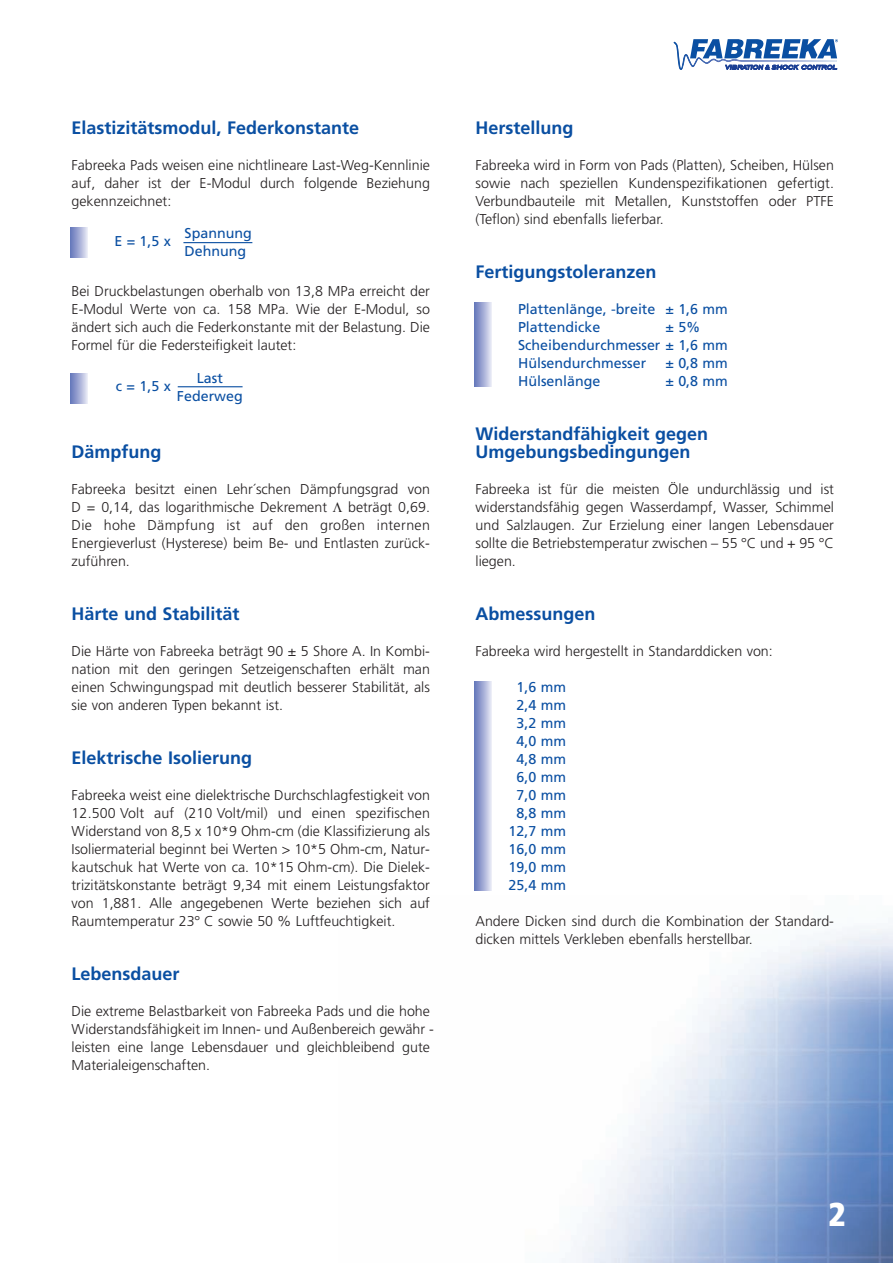
<style>
.page{position:relative;width:893px;height:1263px;background:#fff}
.page>*{position:absolute;margin:0;border:0;box-sizing:border-box;transform-origin:0 0}
.t1{font:900 condensed 33px "Frutiger";color:#fff}
.t2{font:700 18px/18px "Frutiger";color:#0a4fa2}
.t3{font:300 14.25px/18px "Frutiger";color:#231f20;text-align:justify}
.t4{font:14.25px/18px "Frutiger";color:#0a4fa2}
</style>
<div class="page">
<img style="left:562px;top:926px;width:331px;height:337px">
<svg style="left:673px;top:39px;width:165px;height:31px"></svg>
<hr style="left:178px;top:386px;width:65px;height:1px;background:#0a4fa2">
<hr style="left:183px;top:242px;width:69px;height:1px;background:#0a4fa2">
<svg style="left:70px;top:227px;width:17px;height:31px"></svg>
<svg style="left:70px;top:373px;width:17px;height:31px"></svg>
<svg style="left:474px;top:303px;width:17px;height:84px"></svg>
<svg style="left:474px;top:682px;width:17px;height:208px;background:#a0aad5"></svg>
<p class="t2" style="left:72px;top:120px;width:289px">Elastizitätsmodul, Federkonstante</p>
<p class="t3" style="left:72px;top:157px;width:360px">Fabreeka Pads weisen eine nichtlineare Last-Weg-Kennlinie auf, daher ist der E-Modul durch folgende Beziehung gekennzeichnet:</p>
<p class="t4" style="left:114px;top:233px;width:58px">E = 1,5 x</p>
<p class="t4" style="left:185px;top:225px;width:69px">Spannung<br>Dehnung</p>
<p class="t3" style="left:72px;top:283px;width:360px">Bei Druckbelastungen oberhalb von 13,8 MPa erreicht der E-Modul Werte von ca. 158 MPa. Wie der E-Modul, so ändert sich auch die Federkonstante mit der Belastung. Die Formel für die Federsteifigkeit lautet:</p>
<p class="t4" style="left:116px;top:378px;width:56px">c = 1,5 x</p>
<p class="t4" style="left:177px;top:370px;width:67px;text-align:center">Last<br>Federweg</p>
<p class="t2" style="left:72px;top:444px;width:91px">Dämpfung</p>
<p class="t3" style="left:72px;top:481px;width:360px">Fabreeka besitzt einen Lehr´schen Dämpfungsgrad von<br>D = 0,14, das logarithmische Dekrement</p>
<p class="t3" style="left:72px;top:499px;width:360px;text-indent:277px">beträgt 0,69.<br>Die hohe Dämpfung ist auf den großen internen Energieverlust (Hysterese) beim Be- und Entlasten zurück&shy;zuführen.</p>
<p class="t2" style="left:72px;top:606px;width:170px">Härte und Stabilität</p>
<p class="t3" style="left:72px;top:643px;width:360px">Die Härte von Fabreeka beträgt 90 ± 5 Shore A. In Kom bi - na tion mit den geringen Setzeigenschaften erhält man einen Schwingungspad mit deutlich besserer Stabilität, als sie von anderen Typen bekannt ist.</p>
<p class="t2" style="left:72px;top:750px;width:182px">Elektrische Isolierung</p>
<p class="t3" style="left:72px;top:787px;width:360px">Fabreeka weist eine dielektrische Durchschlagfestig keit von 12.500 Volt auf (210 Volt/mil) und einen spezi fischen Widerstand von 8,5 x 10*9 Ohm-cm (die Klassifizierung als Isoliermaterial beginnt bei Werten &gt; 10*5 Ohm-cm, Natur - kau tschuk hat Werte von ca. 10*15 Ohm-cm). Die Dielek - tri zi täts konstante beträgt 9,34 mit einem Leistungs faktor von 1,881. Alle an ge ge benen Werte beziehen sich auf Raum temperatur 23° C sowie 50 % Luftfeuchtigkeit.</p>
<p class="t2" style="left:72px;top:966px;width:110px">Lebensdauer</p>
<p class="t3" style="left:72px;top:1003px;width:364px;text-align:left">Die extreme Belastbarkeit von Fabreeka Pads und die hohe Widerstandsfähigkeit im Innen- und Außen be reich ge währ - leisten eine lange Lebens dauer und gleich bleibend gute Material eigen schaften.</p>
<p class="t2" style="left:475px;top:120px;width:99px">Herstellung</p>
<p class="t3" style="left:475px;top:157px;width:360px">Fabreeka wird in Form von Pads (Platten), Scheiben, Hülsen sowie nach speziellen Kundenspezifikationen ge fertigt.<br>Ver bundbauteile mit Metallen, Kunst stoffen oder PTFE (Teflon) sind ebenfalls lieferbar.</p>
<p class="t2" style="left:475px;top:264px;width:183px">Fertigungstoleranzen</p>
<p class="t4" style="left:518px;top:301px;width:211px">Plattenlänge, -breite ± 1,6 mm<br>Plattendicke</p>
<p class="t4" style="left:518px;top:319px;width:211px;text-indent:147px">± 5%<br>Scheibendurchmesser ± 1,6 mm<br>Hülsendurchmesser</p>
<p class="t4" style="left:665px;top:355px;width:64px">± 0,8 mm</p>
<p class="t4" style="left:518px;top:373px;width:84px">Hülsenlänge</p>
<p class="t4" style="left:665px;top:373px;width:64px">± 0,8 mm</p>
<p class="t2" style="left:475px;top:426px;width:234px">Widerstandfähigkeit gegen<br>Umgebungs bedingungen</p>
<p class="t3" style="left:475px;top:481px;width:360px">Fabreeka ist für die meisten Öle undurchlässig und ist widerstandsfähig gegen Wasserdampf, Wasser, Schim mel und Salzlaugen. Zur Erzielung einer langen Lebens dauer sollte die Betriebstemperatur zwischen – 55 °C und + 95 °C liegen.</p>
<p class="t2" style="left:475px;top:606px;width:121px">Abmessungen</p>
<p class="t3" style="left:475px;top:643px;width:299px">Fabreeka wird hergestellt in Standarddicken von:</p>
<p class="t4" style="left:509px;top:679px;width:59px;text-align:center">1,6 mm<br>2,4 mm<br>3,2 mm<br>4,0 mm<br>4,8 mm<br>6,0 mm<br>7,0 mm<br>8,8 mm<br>12,7 mm<br>16,0 mm<br>19,0 mm<br>25,4 mm</p>
<p class="t3" style="left:475px;top:913px;width:360px">Andere Dicken sind durch die Kombination der Stan dard - dicken mittels Verkleben ebenfalls herstellbar.</p>
<h1 class="t1" style="left:828px;top:1201px;width:19px">2</h1>
</div>
